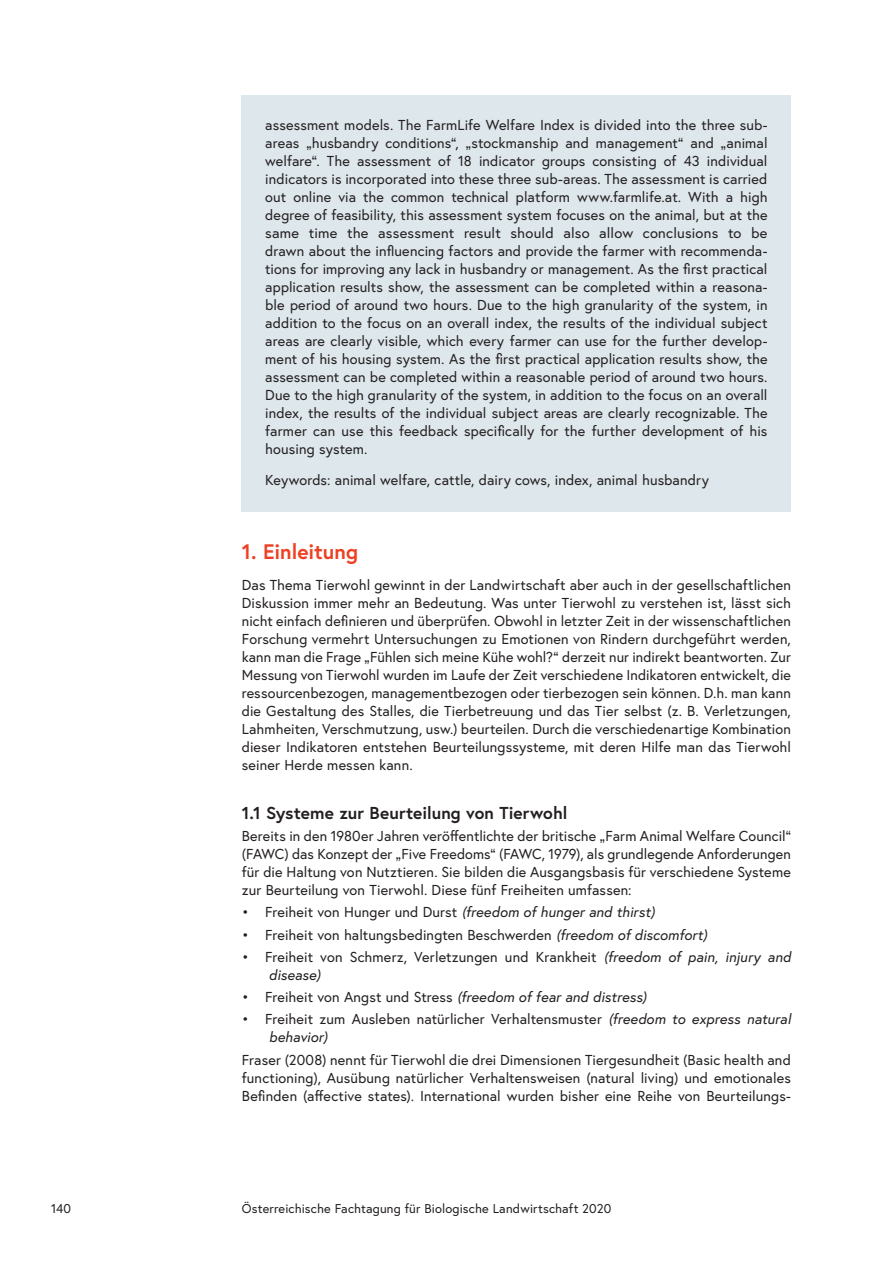
<style>
.page{position:relative;width:893px;height:1263px;background:#fff}
.page>*{position:absolute;margin:0;border:0;box-sizing:border-box;transform-origin:0 0}
.t1{font:700 21px "Europa Austria";color:#ee4023}
.t2{font:700 17.25px "Europa Austria";letter-spacing:.005em;color:#231f20}
.t3{font:14.4px/18px "Europa Austria";letter-spacing:.01em;color:#231f20;text-align:justify}
.t4{font:12.75px "Europa Austria";letter-spacing:.015em;color:#231f20}
.s1{font-style:italic}
</style>
<div class="page">
<div style="left:242px;top:96px;width:549px;height:385px;background:#dee7ec"></div>
<div style="left:242px;top:450px;width:549px;height:62px;background:#dee7ec"></div>
<p class="t3" style="left:265px;top:116px;width:504px">assessment models. The FarmLife Welfare Index is divided into the three sub&shy;areas „husbandry conditions“, „stockmanship and management“ and „animal welfare“. The assessment of 18 indicator groups consisting of 43 individual indicators is incorporated into these three sub-areas. The assessment is carried out online via the common technical platform www.farmlife.at. With a high degree of feasibility, this assessment system focuses on the animal, but at the same time the assessment result should also allow conclusions to be drawn about the influencing factors and provide the farmer with recommenda&shy;tions for improving any lack in husbandry or management. As the first practical application results show, the assessment can be completed within a reasona&shy;ble period of around two hours. Due to the high granularity of the system, in addition to the focus on an overall index, the results of the individual subject areas are clearly visible, which every farmer can use for the further develop&shy;ment of his housing system. As the first practical application results show, the assessment can be completed within a reasonable period of around two hours.<br>Due to the high granularity of the system, in addition to the focus on an overall index, the results of the individual subject areas are clearly recognizable. The farmer can use this feedback specifically for the further development of his housing system.</p>
<p class="t3" style="left:265px;top:471px;width:445px">Keywords: animal welfare, cattle, dairy cows, index, animal husbandry</p>
<h1 class="t1" style="left:242px;top:538px;width:118px">1. Einleitung</h1>
<p class="t3" style="left:242px;top:576px;width:551px">Das Thema Tierwohl gewinnt in der Landwirtschaft aber auch in der gesellschaftlichen Diskussion immer mehr an Bedeutung. Was unter Tierwohl zu verstehen ist, lässt sich nicht einfach definieren und überprüfen. Obwohl in letzter Zeit in der wissenschaftlichen Forschung vermehrt Untersuchungen zu Emotionen von Rindern durchgeführt werden, kann man die Frage „Fühlen sich meine Kühe wohl?“ derzeit nur indirekt beantworten. Zur Messung von Tierwohl wurden im Laufe der Zeit verschiedene Indikatoren entwickelt, die ressourcenbezogen, managementbezogen oder tierbezogen sein können. D.h. man kann die Gestaltung des Stalles, die Tierbetreuung und das Tier selbst (z. B. Verletzungen, Lahmheiten, Verschmutzung, usw.) beurteilen. Durch die verschiedenartige Kombination dieser Indikatoren entstehen Beurteilungssysteme, mit deren Hilfe man das Tierwohl seiner Herde messen kann.</p>
<p class="t2" style="left:242px;top:801px;width:327px">1.1 Systeme zur Beurteilung von Tierwohl</p>
<p class="t3" style="left:242px;top:827px;width:551px">Bereits in den 1980er Jahren veröffentlichte der britische „Farm Animal Welfare Council“ (FAWC) das Konzept der „Five Freedoms“ (FAWC, 1979), als grundlegende Anforderungen für die Haltung von Nutztieren. Sie bilden die Ausgangsbasis für verschiedene Systeme zur Beurteilung von Tierwohl. Diese fünf Freiheiten umfassen:</p>
<p class="t3" style="left:242px;top:903px;width:414px">• Freiheit von Hunger und Durst <span class="s1">(freedom of hunger and thirst)</span></p>
<p class="t3" style="left:242px;top:925px;width:467px">• Freiheit von haltungsbedingten Beschwerden <span class="s1">(freedom of discomfort)</span></p>
<p class="t3" style="left:269px;top:947px;width:524px;text-indent:-27px">• Freiheit von Schmerz, Verletzungen und Krankheit <span class="s1">(freedom of pain, injury and disease)</span></p>
<p class="t3" style="left:242px;top:988px;width:406px">• Freiheit von Angst und Stress <span class="s1">(freedom of fear and distress)</span></p>
<p class="t3" style="left:269px;top:1010px;width:524px;text-indent:-27px">• Freiheit zum Ausleben natürlicher Verhaltensmuster <span class="s1">(freedom to express natural behavior)</span></p>
<p class="t3" style="left:242px;top:1050px;width:551px">Fraser (2008) nennt für Tierwohl die drei Dimensionen Tiergesundheit (Basic health and functioning), Ausübung natürlicher Verhaltensweisen (natural living) und emotionales Befinden (affective states). International wurden bisher eine Reihe von Beurteilungs-</p>
<p class="t4" style="left:51px;top:1200px;width:22px">140</p>
<p class="t4" style="left:242px;top:1200px;width:371px">Österreichische Fachtagung für Biologische Landwirtschaft 2020</p>
</div>
